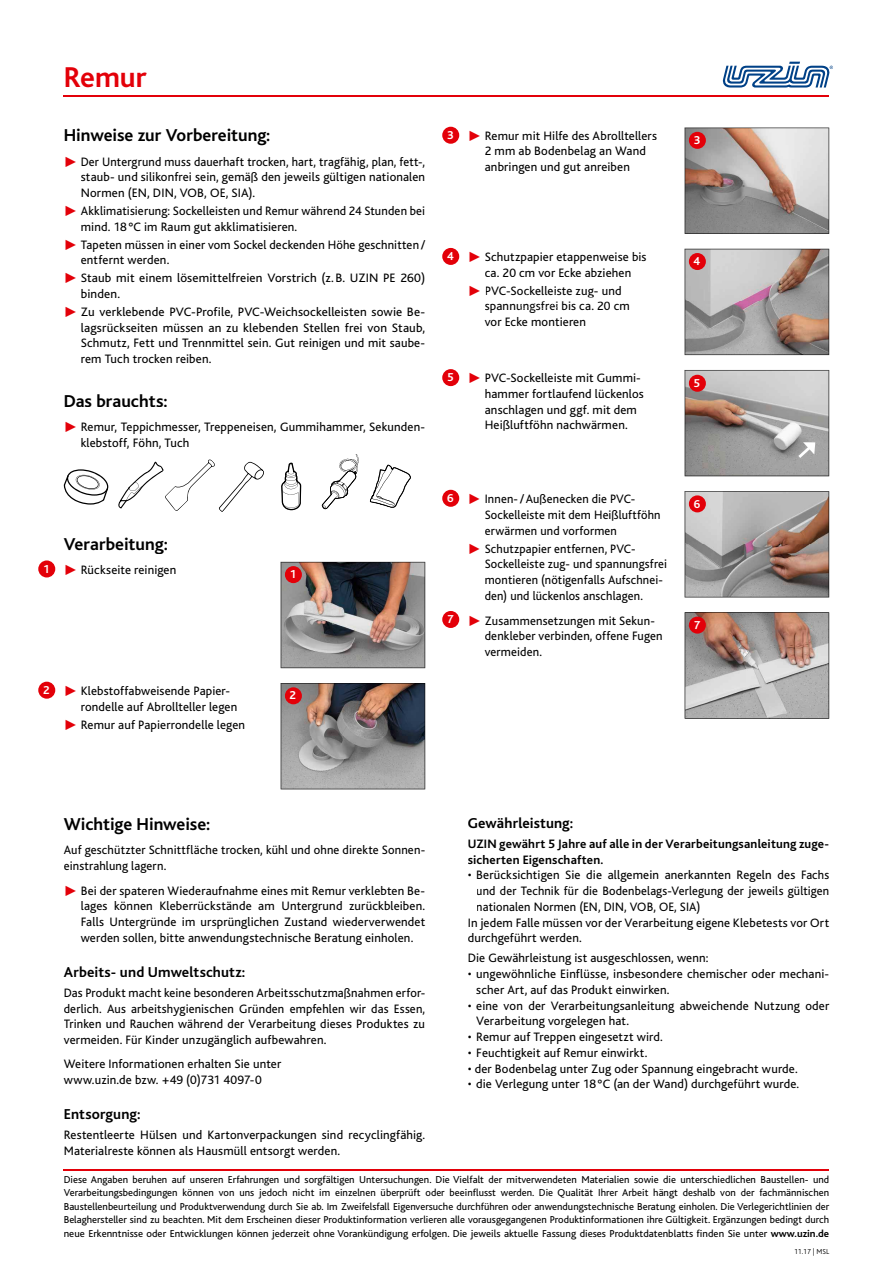
<style>
.page{position:relative;width:893px;height:1263px;background:#fff}
.page>*{position:absolute;margin:0;border:0;box-sizing:border-box;transform-origin:0 0}
.t1{font:700 30px "Bliss";color:#e30009}
.t2{font:700 18px "Bliss";letter-spacing:-.005em;color:#000}
.t3{font:700 15px "Bliss";letter-spacing:.01em;color:#000}
.t4{font:12.75px/15.8px "Bliss";letter-spacing:.01em;color:#000}
.t5{font:700 12.75px/15.8px "Bliss";letter-spacing:.01em;color:#000}
.t6{font:700 12px "Bliss";color:#fff}
.t7{font:10.5px/13.5px "Bliss";color:#000;text-align:justify}
.t8{font:300 7.5px "Bliss";color:#000}
.s1{color:#e30009}
.s2{font-weight:700}
</style>
<div class="page">
<svg style="left:321px;top:454px;width:38px;height:55px"></svg>
<svg style="left:64px;top:469px;width:44px;height:36px"></svg>
<svg style="left:281px;top:463px;width:20px;height:47px"></svg>
<svg style="left:370px;top:464px;width:41px;height:44px"></svg>
<svg style="left:118px;top:459px;width:146px;height:53px"></svg>
<hr style="left:64px;top:96px;width:765px;height:1px;background:#e30009">
<img style="left:685px;top:491px;width:144px;height:106px">
<img style="left:685px;top:613px;width:144px;height:105px">
<div style="left:689px;top:495px;width:17px;height:17px;background:#e30009;border-radius:50%"></div>
<div style="left:689px;top:617px;width:17px;height:17px;background:#e30009;border-radius:50%"></div>
<img style="left:281px;top:562px;width:144px;height:106px">
<img style="left:281px;top:683px;width:144px;height:106px">
<img style="left:685px;top:128px;width:144px;height:106px">
<img style="left:685px;top:249px;width:144px;height:106px">
<div style="left:285px;top:566px;width:17px;height:17px;background:#e30009;border-radius:50%"></div>
<div style="left:285px;top:687px;width:17px;height:17px;background:#e30009;border-radius:50%"></div>
<div style="left:689px;top:132px;width:17px;height:17px;background:#e30009;border-radius:50%"></div>
<div style="left:689px;top:253px;width:17px;height:17px;background:#e30009;border-radius:50%"></div>
<hr style="left:64px;top:1169px;width:765px;height:1px;background:#e30009">
<svg style="left:685px;top:370px;width:144px;height:106px"></svg>
<div style="left:689px;top:375px;width:17px;height:17px;background:#e30009;border-radius:50%"></div>
<div style="left:38px;top:560px;width:17px;height:17px;background:#e30009;border-radius:50%"></div>
<div style="left:38px;top:682px;width:17px;height:17px;background:#e30009;border-radius:50%"></div>
<div style="left:442px;top:127px;width:17px;height:17px;background:#e30009;border-radius:50%"></div>
<div style="left:442px;top:248px;width:17px;height:17px;background:#e30009;border-radius:50%"></div>
<div style="left:442px;top:490px;width:17px;height:17px;background:#e30009;border-radius:50%"></div>
<div style="left:442px;top:611px;width:17px;height:17px;background:#e30009;border-radius:50%"></div>
<div style="left:442px;top:369px;width:17px;height:17px;background:#e30009;border-radius:50%"></div>
<svg style="left:723px;top:62px;width:110px;height:26px"></svg>
<h1 class="t1" style="left:64px;top:61px;width:84px">Remur</h1>
<h2 class="t2" style="left:64px;top:126px;width:208px">Hinweise zur Vorbereitung:</h2>
<p class="t4" style="left:81px;top:154px;width:346px;text-align:justify;text-indent:-17px"><span class="s1">✓</span> Der Untergrund muss dauerhaft trocken, hart, tragfähig, plan, fett-, staub- und silikonfrei sein, gemäß den jeweils gültigen nationalen Normen (EN, DIN, VOB, OE, SIA).</p>
<p class="t4" style="left:81px;top:203px;width:346px;text-indent:-17px"><span class="s1">✓</span> Akklimatisierung: Sockelleisten und Remur während 24 Stunden bei mind. 18 °C im Raum gut akklimatisieren.</p>
<p class="t4" style="left:81px;top:237px;width:346px;text-indent:-17px"><span class="s1">✓</span> Tapeten müssen in einer vom Sockel deckenden Höhe geschnitten / entfernt werden.</p>
<p class="t4" style="left:81px;top:270px;width:346px;text-indent:-17px"><span class="s1">✓</span> Staub mit einem lösemittelfreien Vorstrich (z. B. UZIN PE 260) binden.</p>
<p class="t4" style="left:81px;top:304px;width:346px;text-align:justify;text-indent:-17px"><span class="s1">✓</span> Zu verklebende PVC-Profile, PVC-Weichsockelleisten sowie Be&shy;lagsrückseiten müssen an zu klebenden Stellen frei von Staub, Schmutz, Fett und Trennmittel sein. Gut reinigen und mit saube&shy;rem Tuch trocken reiben.</p>
<h2 class="t2" style="left:64px;top:391px;width:105px">Das brauchts:</h2>
<p class="t4" style="left:81px;top:419px;width:346px;text-indent:-17px"><span class="s1">✓</span> Remur, Teppichmesser, Treppeneisen, Gummihammer, Sekunden&shy;klebstoff, Föhn, Tuch</p>
<p class="t6" style="left:43px;top:562px;width:8px">1</p>
<h2 class="t2" style="left:64px;top:534px;width:106px">Verarbeitung:</h2>
<p class="t4" style="left:64px;top:562px;width:114px"><span class="s1">✓</span> Rückseite reinigen</p>
<p class="t6" style="left:290px;top:568px;width:8px">1</p>
<p class="t6" style="left:43px;top:684px;width:8px">2</p>
<p class="t4" style="left:81px;top:683px;width:158px;text-indent:-17px"><span class="s1">✓</span> Klebstoffabweisende Papier&shy;rondelle auf Abrollteller legen</p>
<p class="t4" style="left:64px;top:717px;width:183px"><span class="s1">✓</span> Remur auf Papierrondelle legen</p>
<p class="t6" style="left:290px;top:689px;width:8px">2</p>
<p class="t6" style="left:447px;top:129px;width:8px">3</p>
<p class="t4" style="left:485px;top:128px;width:174px;text-indent:-17px"><span class="s1">✓</span> Remur mit Hilfe des Abrolltellers<br>2 mm ab Bodenbelag an Wand anbringen und gut anreiben</p>
<p class="t6" style="left:447px;top:250px;width:8px">4</p>
<p class="t4" style="left:468px;top:249px;width:180px;text-align:center"><span class="s1">✓</span> Schutzpapier etappenweise bis ca. 20 cm vor Ecke abziehen</p>
<p class="t4" style="left:485px;top:283px;width:147px;text-indent:-17px"><span class="s1">✓</span> PVC-Sockelleiste zug- und spannungsfrei bis ca. 20 cm vor Ecke montieren</p>
<p class="t6" style="left:447px;top:371px;width:8px">5</p>
<p class="t4" style="left:485px;top:370px;width:160px;text-indent:-17px"><span class="s1">✓</span> PVC-Sockelleiste mit Gummi&shy;hammer fortlaufend lückenlos anschlagen und ggf. mit dem<br>Heißluftföhn nachwärmen.</p>
<p class="t6" style="left:447px;top:492px;width:8px">6</p>
<p class="t6" style="left:447px;top:613px;width:8px">7</p>
<p class="t4" style="left:485px;top:491px;width:177px;text-indent:-17px"><span class="s1">✓</span> Innen- / Außenecken die PVC-<br>Sockelleiste mit dem Heißluftföhn erwärmen und vorformen</p>
<p class="t4" style="left:485px;top:541px;width:184px;text-indent:-17px"><span class="s1">✓</span> Schutzpapier entfernen, PVC-Sockelleiste zug- und spannungsfrei montieren (nötigenfalls Aufschnei&shy;den) und lückenlos anschlagen.</p>
<p class="t4" style="left:485px;top:613px;width:179px;text-indent:-17px"><span class="s1">✓</span> Zusammensetzungen mit Sekun&shy;denkleber verbinden, offene Fugen vermeiden.</p>
<p class="t6" style="left:694px;top:134px;width:8px">3</p>
<p class="t6" style="left:694px;top:255px;width:8px">4</p>
<p class="t6" style="left:694px;top:377px;width:8px">5</p>
<p class="t6" style="left:694px;top:497px;width:8px">6</p>
<p class="t6" style="left:694px;top:619px;width:8px">7</p>
<h2 class="t2" style="left:64px;top:815px;width:148px">Wichtige Hinweise:</h2>
<p class="t4" style="left:64px;top:843px;width:363px">Auf geschützter Schnittfläche trocken, kühl und ohne direkte Sonnen&shy;einstrahlung lagern.</p>
<p class="t4" style="left:81px;top:883px;width:346px;text-align:justify;text-indent:-17px"><span class="s1">✓</span> Bei der spateren Wiederaufnahme eines mit Remur verklebten Be&shy;lages können Kleberrückstände am Untergrund zurückbleiben.<br>Falls Untergründe im ursprünglichen Zustand wiederverwen det werden sollen, bitte anwendungstechnische Beratung einholen.</p>
<p class="t3" style="left:64px;top:964px;width:183px">Arbeits- und Umweltschutz:</p>
<p class="t4" style="left:64px;top:985px;width:363px;text-align:justify">Das Produkt macht keine besonderen Arbeitsschutzmaßnahmen erfor&shy;derlich. Aus arbeitshygienischen Gründen empfehlen wir das Essen, Trinken und Rauchen während der Verarbeitung dieses Produktes zu vermeiden. Für Kinder unzugänglich aufbewahren.</p>
<p class="t4" style="left:64px;top:1056px;width:219px">Weitere Informationen erhalten Sie unter www.uzin.de bzw. +49 (0)731 4097-0</p>
<p class="t3" style="left:64px;top:1106px;width:78px">Entsorgung:</p>
<p class="t4" style="left:64px;top:1127px;width:363px">Restentleerte Hülsen und Kartonverpackungen sind recyclingfähig.<br>Materialreste können als Hausmüll entsorgt werden.</p>
<p class="t3" style="left:468px;top:815px;width:107px">Gewährleistung:</p>
<p class="t5" style="left:468px;top:836px;width:363px">UZIN gewährt 5 Jahre auf alle in der Verarbeitungsanleitung zu ge&shy;sicherten Eigenschaften.</p>
<p class="t4" style="left:468px;top:868px;width:363px">• Berücksichtigen Sie die allgemein anerkannten Regeln des Fachs</p>
<p class="t4" style="left:476px;top:883px;width:354px">und der Technik für die Bodenbelags-Verlegung der jeweils gültigen</p>
<p class="t4" style="left:476px;top:899px;width:226px">nationalen Normen (EN, DIN, VOB, OE, SIA)</p>
<p class="t4" style="left:468px;top:915px;width:363px">In jedem Falle müssen vor der Verarbeitung eigene Klebetests vor Ort</p>
<p class="t4" style="left:468px;top:931px;width:116px">durchgeführt werden.</p>
<p class="t4" style="left:468px;top:951px;width:242px">Die Gewährleistung ist ausgeschlossen, wenn:</p>
<p class="t4" style="left:476px;top:966px;width:354px;text-indent:-9px">• ungewöhnliche Einflüsse, insbesondere chemischer oder mechani&shy;scher Art, auf das Produkt einwirken.</p>
<p class="t4" style="left:476px;top:998px;width:354px;text-indent:-9px">• eine von der Verarbeitungsanleitung abweichende Nutzung oder<br>Ver arbeitung vorgelegen hat.</p>
<p class="t4" style="left:468px;top:1029px;width:196px">• Remur auf Treppen eingesetzt wird.</p>
<p class="t4" style="left:468px;top:1045px;width:181px">• Feuchtigkeit auf Remur einwirkt.</p>
<p class="t4" style="left:468px;top:1061px;width:331px">• der Bodenbelag unter Zug oder Spannung eingebracht wurde.</p>
<p class="t4" style="left:468px;top:1077px;width:333px">• die Verlegung unter 18 °C (an der Wand) durchgeführt wurde.</p>
<p class="t7" style="left:64px;top:1173px;width:767px">Diese Angaben beruhen auf unseren Erfahrungen und sorgfältigen Untersuchungen. Die Vielfalt der mitverwendeten Materialien sowie die unterschiedlichen Baustellen- und Verarbeitungsbedingungen können von uns jedoch nicht im einzelnen überprüft oder beeinflusst werden. Die Qualität Ihrer Arbeit hängt deshalb von der fachmännischen Baustellenbeurteilung und Produktverwendung durch Sie ab. Im Zweifelsfall Eigenversuche durchführen oder anwendungstechnische Beratung einholen. Die Verlegerichtlinien der Belaghersteller sind zu beachten. Mit dem Erscheinen dieser Produktinformation verlieren alle vorausgegangenen Produktinformationen ihre Gültigkeit. Ergänzungen bedingt durch neue Erkenntnisse oder Entwicklungen können jederzeit ohne Vorankündigung erfolgen. Die jeweils aktuelle Fassung dieses Produktdatenblatts finden Sie unter <span class="s2">www.uzin.de</span></p>
<p class="t8" style="left:794px;top:1248px;width:37px">11.17 | MSL</p>
</div>
